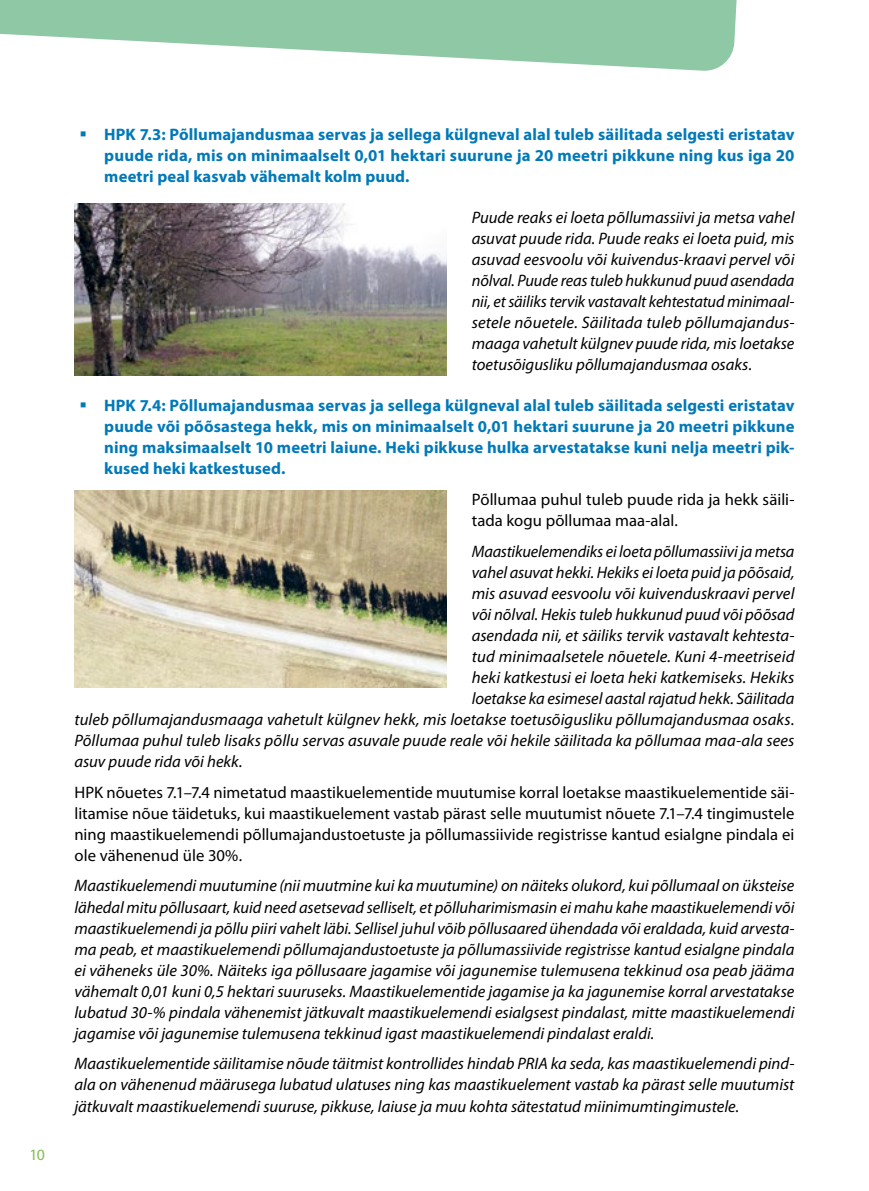
<style>
.page{position:relative;width:869px;height:1191px;background:#fff}
.page>*{position:absolute;margin:0;border:0;box-sizing:border-box;transform-origin:0 0}
.t1{font:italic 16.62px/21px "Myriad Pro";color:#000;text-align:justify}
.t2{font:700 16.62px/21px "Myriad Pro";letter-spacing:.01em;color:#0079b9;text-align:justify}
.t3{font:16.62px/21px "Myriad Pro";color:#000}
.t4{font:15.75px "Myriad Pro";color:#84be54}
</style>
<div class="page">
<svg style="left:0;top:0;width:737px;height:71px;fill:#8fc8a4"></svg>
<img style="left:74px;top:203px;width:372px;height:172px">
<img style="left:74px;top:490px;width:372px;height:197px">
<p class="t4" style="left:29px;top:1144px;width:17px">10</p>
<p class="t2" style="left:104px;top:123px;width:691px">HPK 7.3: Põllumajandusmaa servas ja sellega külgneval alal tuleb säilitada selgesti eristatav puude rida, mis on minimaalselt 0,01 hektari suurune ja 20 meetri pikkune ning kus iga 20 meetri peal kasvab vähemalt kolm puud.</p>
<p class="t1" style="left:471px;top:206px;width:324px">Puude reaks ei loeta põllumassiivi ja metsa vahel asuvat puude rida. Puude reaks ei loeta puid, mis asuvad eesvoolu või kuivendus-kraavi pervel või nõlval. Puude reas tuleb hukkunud puud asendada nii, et säiliks tervik vastavalt kehtestatud minimaal&shy;setele nõuetele. Säilitada tuleb põllumajandus&shy;maaga vahetult külgnev puude rida, mis loetakse toetusõigusliku põllumajandusmaa osaks.</p>
<p class="t2" style="left:104px;top:394px;width:691px">HPK 7.4: Põllumajandusmaa servas ja sellega külgneval alal tuleb säilitada selgesti eristatav puude või põõsastega hekk, mis on minimaalselt 0,01 hektari suurune ja 20 meetri pikkune ning maksimaalselt 10 meetri laiune. Heki pikkuse hulka arvestatakse kuni nelja meetri pik&shy;kused heki katkestused.</p>
<p class="t3" style="left:471px;top:488px;width:324px">Põllumaa puhul tuleb puude rida ja hekk säili&shy;tada kogu põllumaa maa-alal.</p>
<p class="t1" style="left:471px;top:540px;width:324px">Maastikuelemendiks ei loeta põllumassiivi ja metsa</p>
<p class="t1" style="left:471px;top:561px;width:324px">vahel asuvat hekki. Hekiks ei loeta puid ja põõsaid,</p>
<p class="t1" style="left:471px;top:582px;width:324px">mis asuvad eesvoolu või kuivenduskraavi pervel</p>
<p class="t1" style="left:471px;top:603px;width:324px">või nõlval. Hekis tuleb hukkunud puud või põõsad</p>
<p class="t1" style="left:471px;top:624px;width:324px">asendada nii, et säiliks tervik vastavalt kehtesta-</p>
<p class="t1" style="left:471px;top:645px;width:324px">tud minimaalsetele nõuetele. Kuni 4-meetriseid</p>
<p class="t1" style="left:471px;top:666px;width:324px">heki katkestusi ei loeta heki katkemiseks. Hekiks</p>
<p class="t1" style="left:471px;top:687px;width:324px">loetakse ka esimesel aastal rajatud hekk. Säilitada</p>
<p class="t1" style="left:74px;top:708px;width:721px">tuleb põllumajandusmaaga vahetult külgnev hekk, mis loetakse toetusõigusliku põllumajandusmaa osaks.</p>
<p class="t1" style="left:74px;top:729px;width:721px">Põllumaa puhul tuleb lisaks põllu servas asuvale puude reale või hekile säilitada ka põllumaa maa-ala sees</p>
<p class="t1" style="left:74px;top:750px;width:170px">asuv puude rida või hekk.</p>
<p class="t3" style="left:74px;top:781px;width:721px;text-align:justify">HPK nõuetes 7.1–7.4 nimetatud maastikuelementide muutumise korral loetakse maastikuelementide säi&shy;litamise nõue täidetuks, kui maastikuelement vastab pärast selle muutumist nõuete 7.1–7.4 tingimustele ning maastikuelemendi põllumajandustoetuste ja põllumassiivide registrisse kantud esialgne pindala ei ole vähenenud üle 30%.</p>
<p class="t1" style="left:74px;top:875px;width:721px">Maastikuelemendi muutumine (nii muutmine kui ka muutumine) on näiteks olukord, kui põllumaal on üksteise lähedal mitu põllusaart, kuid need asetsevad selliselt, et põlluharimismasin ei mahu kahe maastikuelemendi või maastikuelemendi ja põllu piiri vahelt läbi. Sellisel juhul võib põllusaared ühendada või eraldada, kuid arvesta&shy;ma peab, et maastikuelemendi põllumajandustoetuste ja põllumassiivide registrisse kantud esialgne pindala ei väheneks üle 30%. Näiteks iga põllusaare jagamise või jagunemise tulemusena tekkinud osa peab jääma vähemalt 0,01 kuni 0,5 hektari suuruseks. Maastikuelementide jagamise ja ka jagunemise korral arvestatakse lubatud 30-% pindala vähenemist jätkuvalt maastikuelemendi esialgsest pindalast, mitte maastikuelemendi jagamise või jagunemise tulemusena tekkinud igast maastikuelemendi pindalast eraldi.</p>
<p class="t1" style="left:74px;top:1053px;width:721px">Maastikuelementide säilitamise nõude täitmist kontrollides hindab PRIA ka seda, kas maastikuelemendi pind&shy;ala on vähenenud määrusega lubatud ulatuses ning kas maastikuelement vastab ka pärast selle muutumist jätkuvalt maastikuelemendi suuruse, pikkuse, laiuse ja muu kohta sätestatud miinimumtingimustele.</p>
</div>
